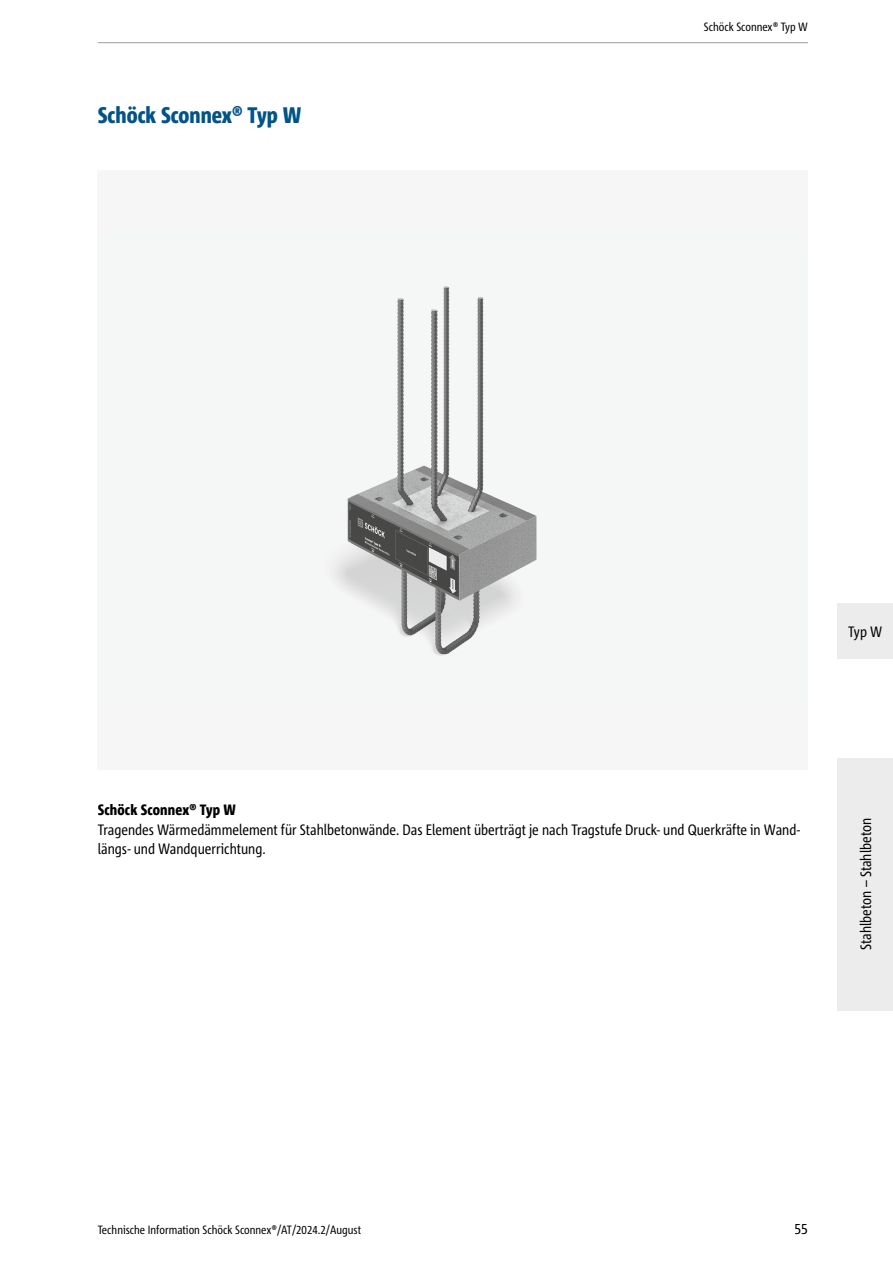
<style>
.page{position:relative;width:893px;height:1263px;background:#fff}
.page>*{position:absolute;margin:0;border:0;box-sizing:border-box;transform-origin:0 0}
.t1{font:800 condensed 22.5px "Corpid Schoeck";color:#005487}
.t2{font:condensed 15px/19.5px "Corpid Schoeck";color:#000}
.t3{font:800 condensed 15px "Corpid Schoeck";letter-spacing:.01em;color:#000}
.t4{font:condensed 12px "Corpid Schoeck";color:#000}
</style>
<div class="page">
<div style="left:98px;top:170px;width:710px;height:600px;background:#f6f6f6"></div>
<img style="left:334px;top:286px;width:203px;height:370px">
<div style="left:838px;top:758px;width:55px;height:252px;background:#ececed"></div>
<div style="left:838px;top:604px;width:55px;height:55px;background:#ececed"></div>
<hr style="left:98px;top:42px;width:710px;height:1px;background:#9c9d9d">
<h1 class="t1" style="left:98px;top:101px;width:205px">Schöck Sconnex® Typ W</h1>
<p class="t4" style="left:704px;top:19px;width:105px">Schöck Sconnex® Typ W</p>
<p class="t2" style="left:848px;top:622px;width:36px">Typ W</p>
<p class="t3" style="left:98px;top:801px;width:140px">Schöck Sconnex® Typ W</p>
<p class="t2" style="left:98px;top:820px;width:704px">Tragendes Wärmedämmelement für Stahlbetonwände. Das Element überträgt je nach Tragstufe Druck- und Querkräfte in Wand&shy;längs- und Wandquerrichtung.</p>
<p class="t2" style="left:856px;top:950px;width:134px;rotate:-90deg">Stahlbeton – Stahlbeton</p>
<p class="t4" style="left:98px;top:1222px;width:265px">Technische Information Schöck Sconnex®/AT/2024.2/August</p>
<p class="t2" style="left:794px;top:1219px;width:15px">55</p>
</div>
